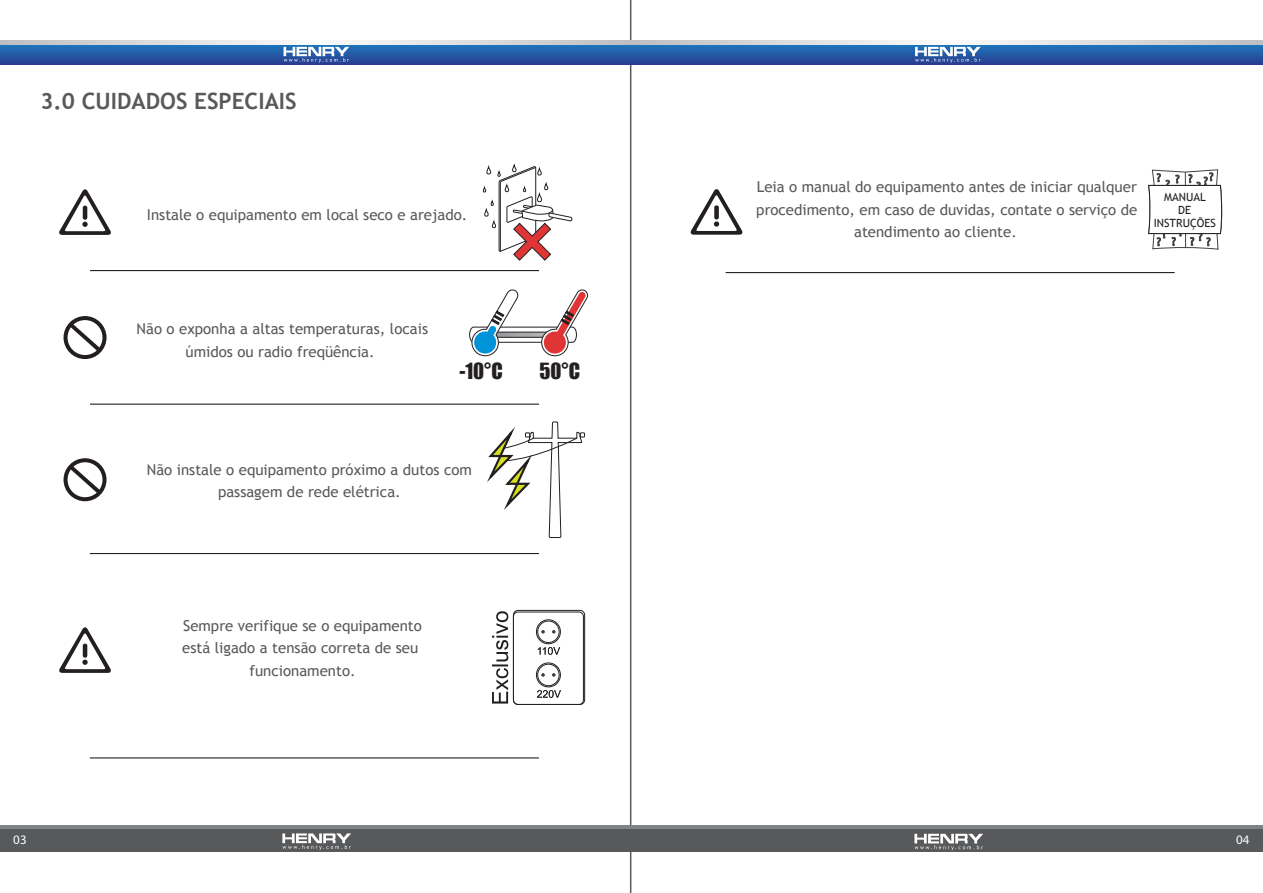
<style>
.page{position:relative;width:1263px;height:893px;background:#fff}
.page>*{position:absolute;margin:0;border:0;box-sizing:border-box;transform-origin:0 0}
.t1{font:700 22.5px "Trebuchet MS";color:#58595b}
.t2{font:20.55px "Impact";color:#231f20}
.t3{font:15px/22.5px "Trebuchet MS";color:#58595b;text-align:center}
.t4{font:13.05px "Myriad Pro";color:#fff}
.t5{font:11.4px "Trebuchet MS";color:#231f20}
.t6{font:10.95px/18.1px "Trebuchet MS";color:#231f20}
.s1{font-size:10.95px}
</style>
<div class="page">
<hr style="left:630px;top:0;width:1px;height:893px;background:#58595b">
<div style="left:0;top:45px;width:1263px;height:20px;background:linear-gradient(to bottom,#1e75b9,#293f93)"></div>
<svg style="left:354px;top:40px;width:277px;height:5px"></svg>
<svg style="left:0;top:40px;width:280px;height:5px"></svg>
<svg style="left:284px;top:47px;width:65px;height:16px"></svg>
<svg style="left:986px;top:40px;width:277px;height:5px"></svg>
<svg style="left:915px;top:47px;width:66px;height:16px"></svg>
<svg style="left:631px;top:40px;width:281px;height:5px"></svg>
<div style="left:0;top:829px;width:1263px;height:23px;background:#58595b"></div>
<hr style="left:0;top:825px;width:1263px;height:4px;background:#808285">
<svg style="left:282px;top:833px;width:69px;height:17px"></svg>
<svg style="left:914px;top:834px;width:69px;height:16px"></svg>
<svg style="left:59px;top:189px;width:52px;height:46px"></svg>
<svg style="left:690px;top:189px;width:53px;height:46px"></svg>
<svg style="left:64px;top:316px;width:43px;height:43px"></svg>
<svg style="left:64px;top:458px;width:43px;height:43px"></svg>
<svg style="left:59px;top:627px;width:52px;height:46px"></svg>
<svg style="left:1148px;top:169px;width:74px;height:81px"></svg>
<svg style="left:482px;top:164px;width:90px;height:97px"></svg>
<svg style="left:469px;top:289px;width:119px;height:68px"></svg>
<svg style="left:483px;top:403px;width:102px;height:152px"></svg>
<div style="left:513px;top:610px;width:72px;height:95px;border:1px solid #231f20;border-radius:5px"></div>
<div style="left:537px;top:621px;width:23px;height:22px;border:1px solid #231f20;border-radius:50%"></div>
<div style="left:536px;top:619px;width:25px;height:25px;border:1px solid #231f20;border-radius:50%"></div>
<div style="left:537px;top:664px;width:23px;height:22px;border:1px solid #231f20;border-radius:50%"></div>
<div style="left:536px;top:662px;width:25px;height:25px;border:1px solid #231f20;border-radius:50%"></div>
<svg style="left:492px;top:611px;width:16px;height:93px"></svg>
<svg style="left:541px;top:630px;width:4px;height:3px"></svg>
<svg style="left:538px;top:647px;width:22px;height:8px"></svg>
<svg style="left:537px;top:690px;width:24px;height:8px"></svg>
<div style="left:513px;top:612px;width:71px;height:93px;border:1px solid #231f20;border-radius:4px"></div>
<hr style="left:90px;top:270px;width:449px;height:1px;background:#231f20">
<hr style="left:726px;top:272px;width:449px;height:1px;background:#231f20">
<hr style="left:90px;top:404px;width:449px;height:1px;background:#231f20">
<hr style="left:90px;top:553px;width:449px;height:1px;background:#231f20">
<hr style="left:90px;top:757px;width:449px;height:1px;background:#231f20">
<h1 class="t1" style="left:40px;top:87px;width:258px">3.0 CUIDADOS ESPECIAIS</h1>
<p class="t3" style="left:147px;top:203px;width:322px">Instale o equipamento em local seco e arejado.</p>
<p class="t3" style="left:137px;top:318px;width:293px">Não o exponha a altas temperaturas, locais úmidos ou radio freqüência.</p>
<h2 class="t2" style="left:459px;top:355px;width:45px">-10°C</h2>
<h2 class="t2" style="left:540px;top:355px;width:42px">50°C</h2>
<p class="t3" style="left:147px;top:459px;width:327px">Não instale o equipamento próximo a dutos com passagem de rede elétrica.</p>
<p class="t3" style="left:182px;top:614px;width:241px">Sempre verifique se o equipamento está ligado a tensão correta de seu funcionamento.</p>
<p class="t3" style="left:757px;top:176px;width:382px">Leia o manual do equipamento antes de iniciar qualquer</p>
<p class="t3" style="left:756px;top:198px;width:382px">procedimento, em caso de duvidas, contate o serviço de</p>
<p class="t3" style="left:854px;top:221px;width:164px">atendimento ao cliente.</p>
<p class="t6" style="left:1157px;top:169px;width:6px">?</p>
<p class="t6" style="left:1175px;top:170px;width:34px">???</p>
<p class="t6" style="left:1196px;top:177px;width:6px">?</p>
<p class="t6" style="left:1166px;top:182px;width:6px">?</p>
<p class="t6" style="left:1185px;top:187px;width:22px">? ?</p>
<p class="t5" style="left:1164px;top:190px;width:43px">MANUAL</p>
<p class="t5" style="left:1154px;top:216px;width:64px">INSTRUÇÕES</p>
<p class="t6" style="left:1160px;top:192px;width:19px">? ? ?</p>
<p class="t5" style="left:1178px;top:203px;width:19px">DE<span class="s1">?</span></p>
<p class="t6" style="left:1177px;top:204px;width:6px">?</p>
<p class="t6" style="left:1203px;top:207px;width:6px">?</p>
<p class="t6" style="left:1187px;top:211px;width:6px">?</p>
<p class="t6" style="left:1196px;top:213px;width:6px">?</p>
<p class="t6" style="left:1205px;top:220px;width:6px">?</p>
<p class="t6" style="left:1172px;top:233px;width:6px">?</p>
<p class="t6" style="left:1190px;top:233px;width:6px">?</p>
<p class="t6" style="left:1157px;top:233px;width:6px">?</p>
<p class="t6" style="left:1206px;top:233px;width:6px">?</p>
<p class="t4" style="left:13px;top:831px;width:15px">03</p>
<p class="t4" style="left:1236px;top:831px;width:15px">04</p>
</div>
